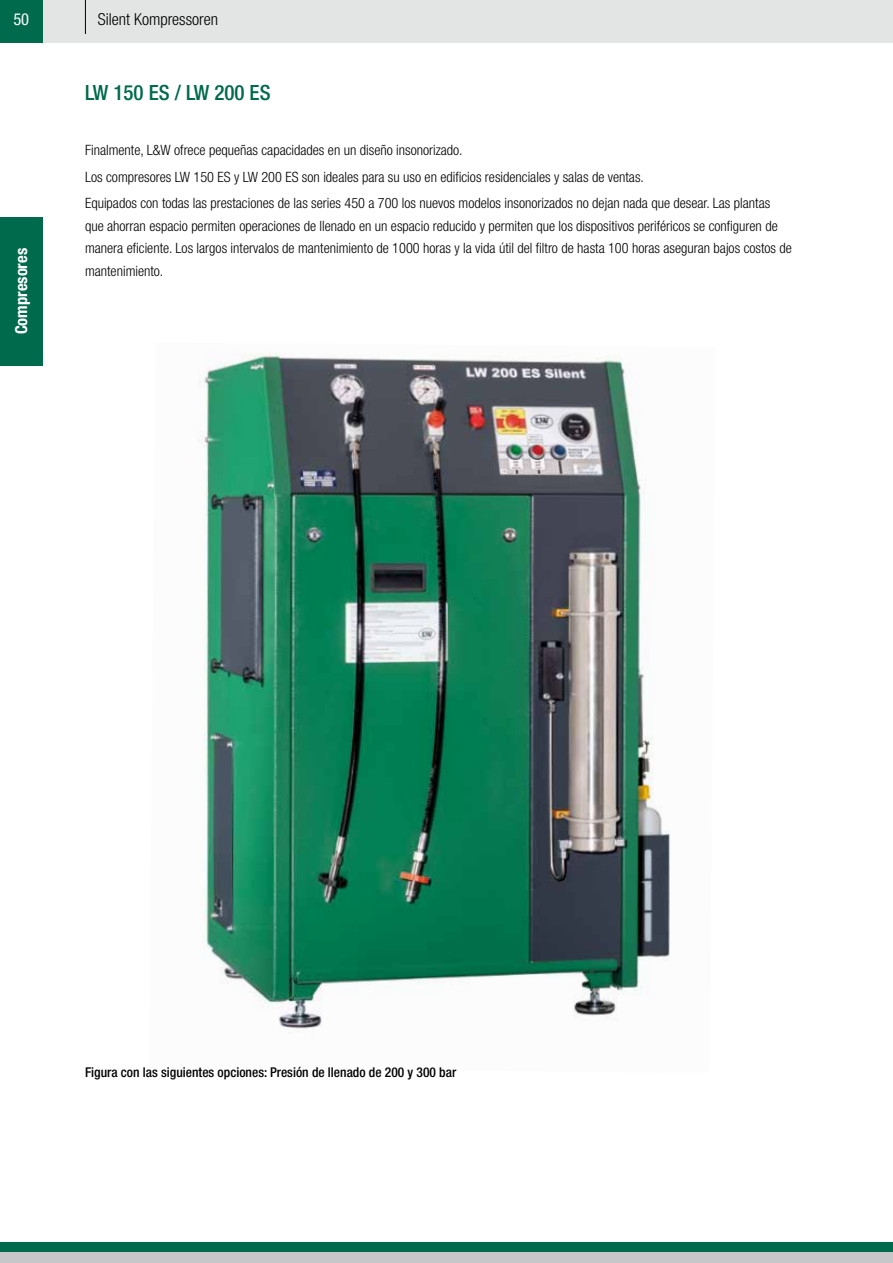
<style>
.page{position:relative;width:893px;height:1263px;background:#fff}
.page>*{position:absolute;margin:0;border:0;box-sizing:border-box;transform-origin:0 0}
.t1{font:500 condensed 21px "Helvetica Neue LT Std";color:#006a4d}
.t2{font:300 condensed 16.5px "Helvetica Neue LT Std";color:#000}
.t3{font:700 condensed 16.5px "Helvetica Neue LT Std";color:#fff}
.t4{font:condensed 16.5px "Helvetica Neue LT Std";color:#fff}
.t5{font:300 condensed 14.25px/26.7px "Helvetica Neue LT Std";color:#000}
.t6{font:500 condensed 13.5px "Helvetica Neue LT Std";color:#000}
</style>
<div class="page">
<div style="left:0;top:0;width:893px;height:43px;background:#e3e4e4"></div>
<div style="left:0;top:0;width:43px;height:43px;background:#006a4d"></div>
<hr style="left:85px;top:0;width:1px;height:34px;background:#000">
<div style="left:0;top:1242px;width:893px;height:10px;background:#006a4d"></div>
<div style="left:0;top:1252px;width:893px;height:11px;background:#c6c7c8"></div>
<img style="left:199px;top:353px;width:472px;height:676px">
<div style="left:0;top:217px;width:43px;height:149px;background:#006a4d"></div>
<p class="t4" style="left:13px;top:10px;width:17px">50</p>
<p class="t2" style="left:98px;top:9px;width:122px">Silent Kompressoren</p>
<p class="t3" style="left:11px;top:334px;width:88px;rotate:-90deg">Compresores</p>
<h1 class="t1" style="left:85px;top:80px;width:187px">LW 150 ES / LW 200 ES</h1>
<p class="t5" style="left:85px;top:136px;width:687px">Finalmente, L&amp;W ofrece pequeñas capacidades en un diseño insonorizado.<br>Los compresores LW 150 ES y LW 200 ES son ideales para su uso en edificios residenciales y salas de ventas.<br>Equipados con todas las prestaciones de las series 450 a 700 los nuevos modelos insonorizados no dejan nada que desear. Las plantas</p>
<p class="t5" style="left:85px;top:214px;width:708px;line-height:22.5px">que ahorran espacio permiten operaciones de llenado en un espacio reducido y permiten que los dispositivos periféricos se configuren de manera eficiente. Los largos intervalos de mantenimiento de 1000 horas y la vida útil del filtro de hasta 100 horas aseguran bajos costos de mantenimiento.</p>
<p class="t6" style="left:85px;top:1064px;width:373px">Figura con las siguientes opciones: Presión de llenado de 200 y 300 bar</p>
</div>
